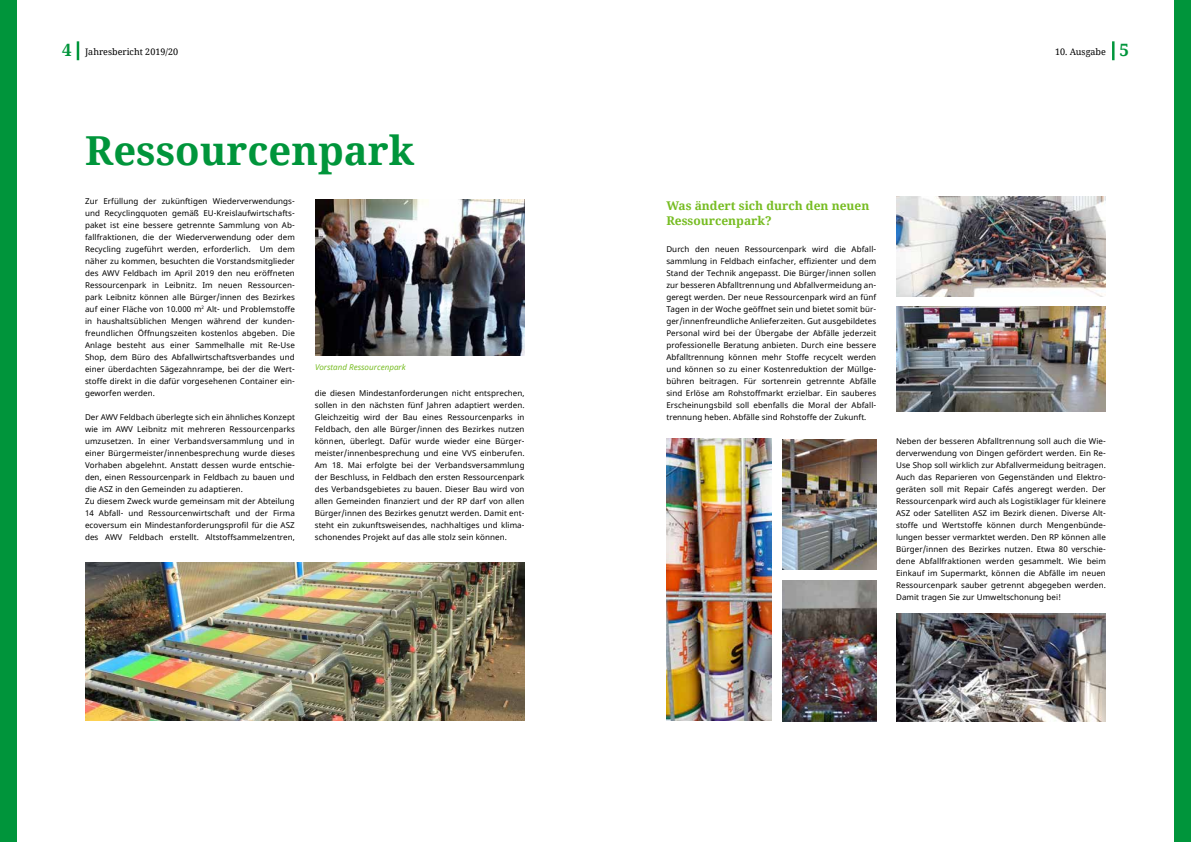
<style>
.page{position:relative;width:1191px;height:842px;background:#fff}
.page>*{position:absolute;margin:0;border:0;box-sizing:border-box;transform-origin:0 0}
.t1{font:700 40px "Noto Serif";color:#00953b}
.t2{font:700 12px/15px "Noto Serif";color:#76bc21}
.t3{font:9px "Noto Serif";color:#000}
.t4{font:8px/12px "Noto Sans";letter-spacing:.01em;color:#000;text-align:justify}
.t5{font:italic 8px "Noto Sans";color:#76bc21}
.s1{font-weight:700;font-size:17px;color:#00953b}
</style>
<div class="page">
<svg style="left:1112px;top:41px;width:2px;height:19px"></svg>
<svg style="left:77px;top:41px;width:2px;height:19px"></svg>
<div style="left:0;top:0;width:17px;height:842px;background:#00953b"></div>
<div style="left:1174px;top:0;width:17px;height:842px;background:#00953b"></div>
<img style="left:85px;top:563px;width:439px;height:157px">
<img style="left:315px;top:200px;width:209px;height:156px">
<img style="left:896px;top:197px;width:210px;height:100px">
<img style="left:896px;top:306px;width:210px;height:106px">
<img style="left:896px;top:614px;width:210px;height:107px">
<img style="left:666px;top:439px;width:105px;height:281px">
<img style="left:782px;top:439px;width:94px;height:130px">
<img style="left:782px;top:581px;width:94px;height:140px">
<p class="t3" style="left:62px;top:46px;width:117px"><span class="s1">4</span> Jahresbericht 2019/20</p>
<p class="t3" style="left:1055px;top:46px;width:75px">10. Ausgabe <span class="s1">5</span></p>
<h1 class="t1" style="left:85px;top:122px;width:330px">Ressourcenpark</h1>
<p class="t4" style="left:85px;top:195px;width:211px">Zur Erfüllung der zukünftigen Wiederverwendungs&shy;und Recyclingquoten gemäß EU-Kreislaufwirtschafts&shy;paket ist eine bessere getrennte Sammlung von Ab&shy;fallfraktionen, die der Wiederverwendung oder dem Recycling zugeführt werden, erforderlich. Um dem näher zu kommen, besuchten die Vorstandsmitglieder des AWV Feldbach im April 2019 den neu eröffneten Ressourcenpark in Leibnitz. Im neuen Ressourcen&shy;park Leibnitz können alle Bürger/innen des Bezirkes auf einer Fläche von 10.000 m<sup>2</sup> Alt- und Problemstoffe in haushaltsüblichen Mengen während der kunden&shy;freundlichen Öffnungszeiten kostenlos abgeben. Die Anlage besteht aus einer Sammelhalle mit Re-Use Shop, dem Büro des Abfallwirtschaftsverbandes und einer überdachten Sägezahnrampe, bei der die Wert&shy;stoffe direkt in die dafür vorgesehenen Container ein&shy;geworfen werden.</p>
<p class="t4" style="left:85px;top:411px;width:211px;text-align:left">Der AWV Feldbach überlegte sich ein ähnliches Konzept wie im AWV Leibnitz mit mehreren Ressourcenparks umzusetzen. In einer Verbandsversammlung und in einer Bürgermeister/innenbesprechung wurde dieses Vorhaben abgelehnt. Anstatt dessen wurde entschie&shy;den, einen Ressourcenpark in Feldbach zu bauen und die ASZ in den Gemeinden zu adaptieren.<br>Zu diesem Zweck wurde gemeinsam mit der Abteilung 14 Abfall- und Ressourcenwirtschaft und der Firma ecoversum ein Mindestanforderungsprofil für die ASZ des AWV Feldbach erstellt. Altstoffsammelzentren,</p>
<p class="t5" style="left:315px;top:361px;width:92px">Vorstand Ressourcenpark</p>
<p class="t4" style="left:315px;top:387px;width:211px">die diesen Mindestanforderungen nicht entsprechen, sollen in den nächsten fünf Jahren adaptiert werden.<br>Gleichzeitig wird der Bau eines Ressourcenparks in Feldbach, den alle Bürger/innen des Bezirkes nutzen können, überlegt. Dafür wurde wieder eine Bürger&shy;meister/innenbesprechung und eine VVS einberufen.<br>Am 18. Mai erfolgte bei der Verbandsversammlung der Beschluss, in Feldbach den ersten Ressourcenpark des Verbandsgebietes zu bauen. Dieser Bau wird von allen Gemeinden finanziert und der RP darf von allen Bürger/innen des Bezirkes genutzt werden. Damit ent&shy;steht ein zukunftsweisendes, nachhaltiges und klima&shy;schonendes Projekt auf das alle stolz sein können.</p>
<h2 class="t2" style="left:666px;top:197px;width:204px">Was ändert sich durch den neuen<br>Ressourcenpark?</h2>
<p class="t4" style="left:666px;top:243px;width:211px">Durch den neuen Ressourcenpark wird die Abfall&shy;sammlung in Feldbach einfacher, effizienter und dem Stand der Technik angepasst. Die Bürger/innen sollen zur besseren Abfalltrennung und Abfallvermeidung an&shy;geregt werden. Der neue Ressourcenpark wird an fünf Tagen in der Woche geöffnet sein und bietet somit bür&shy;ger/innenfreundliche Anlieferzeiten. Gut ausgebildetes Personal wird bei der Übergabe der Abfälle jederzeit professionelle Beratung anbieten. Durch eine bessere Abfalltrennung können mehr Stoffe recycelt werden und können so zu einer Kostenreduktion der Müllge&shy;bühren beitragen. Für sortenrein getrennte Abfälle sind Erlöse am Rohstoffmarkt erzielbar. Ein sauberes Erscheinungsbild soll ebenfalls die Moral der Abfall&shy;trennung heben. Abfälle sind Rohstoffe der Zukunft.</p>
<p class="t4" style="left:896px;top:435px;width:211px">Neben der besseren Abfalltrennung soll auch die Wie&shy;derverwendung von Dingen gefördert werden. Ein Re-Use Shop soll wirklich zur Abfallvermeidung beitragen.<br>Auch das Reparieren von Gegenständen und Elektro&shy;geräten soll mit Repair Cafés angeregt werden. Der Ressourcenpark wird auch als Logistiklager für kleinere ASZ oder Satelliten ASZ im Bezirk dienen. Diverse Alt&shy;stoffe und Wertstoffe können durch Mengenbünde&shy;lungen besser vermarktet werden. Den RP können alle Bürger/innen des Bezirkes nutzen. Etwa 80 verschie&shy;dene Abfallfraktionen werden gesammelt. Wie beim Einkauf im Supermarkt, können die Abfälle im neuen Ressourcenpark sauber getrennt abgegeben werden.<br>Damit tragen Sie zur Umweltschonung bei!</p>
</div>
